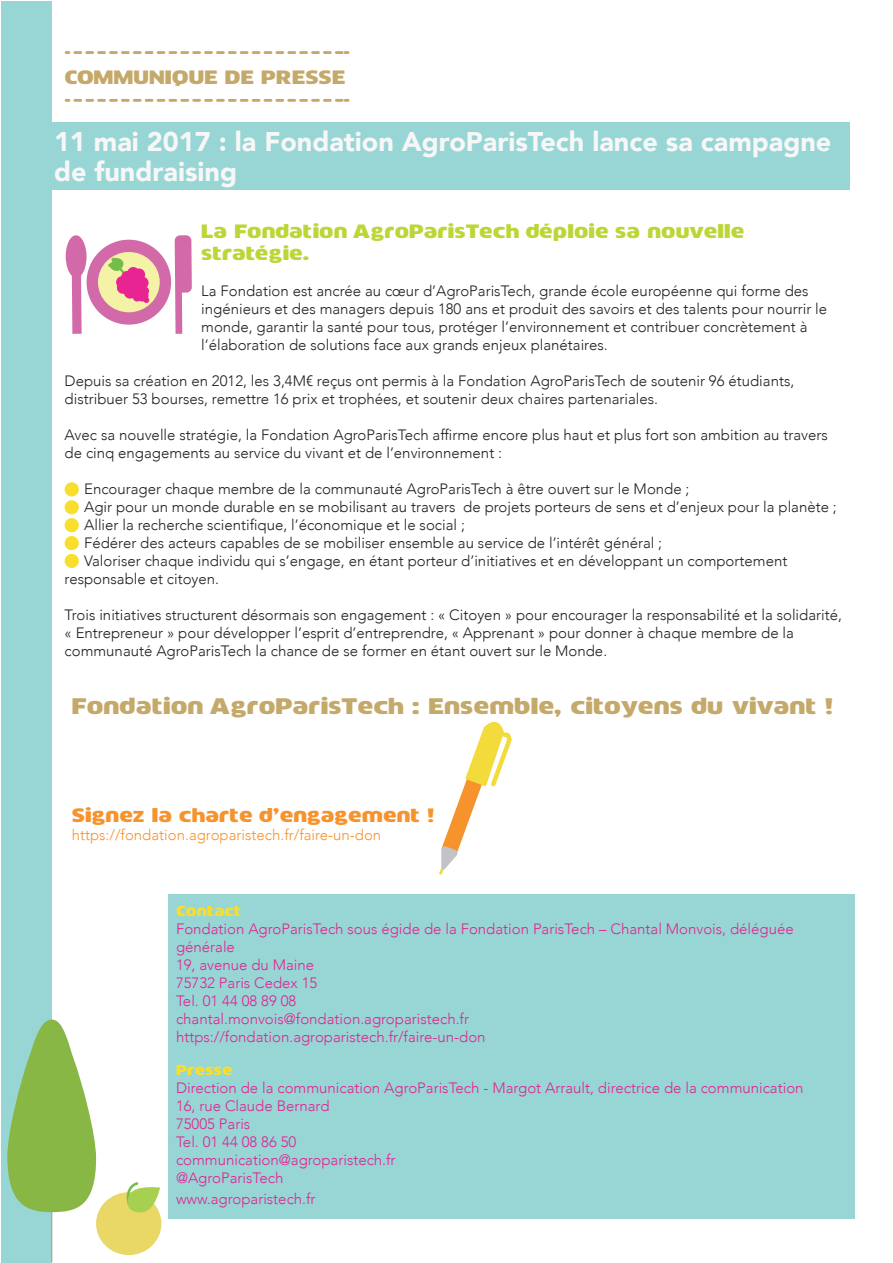
<style>
.page{position:relative;width:893px;height:1263px;background:#fff}
.page>*{position:absolute;margin:0;border:0;box-sizing:border-box;transform-origin:0 0}
.t1{font:900 27px/30px "Avenir";color:#f7f7f8}
.t2{font:21px "Mob";color:#c4a96a}
.t3{font:18px/21.6px "Mob";color:#bdd637}
.t4{font:18px "Mob";color:#f7932c}
.t5{font:18px "Mob";color:#c4a96a}
.t6{font:300 15px/18px "Avenir";color:#231f20}
.t7{font:300 15px/18px "Avenir";color:#e12392}
.t8{font:300 15px "Avenir";color:#f7932c}
.t9{font:13.5px "Mob";color:#f9de2b}
</style>
<div class="page">
<div style="left:169px;top:894px;width:686px;height:324px;background:#98d6d6"></div>
<svg style="left:75px;top:51px;width:273px;height:3px"></svg>
<svg style="left:75px;top:99px;width:273px;height:3px"></svg>
<div style="left:1px;top:1px;width:51px;height:1261px;background:#98d6d6"></div>
<div style="left:37px;top:122px;width:813px;height:68px;background:#98d6d6"></div>
<div style="left:88px;top:241px;width:82px;height:82px;background:#d26aa9;border-radius:50%"></div>
<div style="left:86px;top:239px;width:85px;height:86px;border:3px solid #d26aa9;border-radius:50%"></div>
<div style="left:98px;top:252px;width:62px;height:60px;background:#f3f2a6;border-radius:50%"></div>
<svg style="left:108px;top:255px;width:42px;height:48px"></svg>
<svg style="left:175px;top:235px;width:17px;height:99px"></svg>
<svg style="left:66px;top:235px;width:21px;height:99px"></svg>
<svg style="left:439px;top:721px;width:73px;height:154px"></svg>
<hr style="left:51px;top:1189px;width:1px;height:73px;background:#b1ac97">
<svg style="left:7px;top:1019px;width:89px;height:193px"></svg>
<div style="left:65px;top:482px;width:14px;height:14px;background:#f9de2b;border-radius:50%"></div>
<div style="left:65px;top:500px;width:14px;height:14px;background:#f9de2b;border-radius:50%"></div>
<div style="left:65px;top:518px;width:14px;height:14px;background:#f9de2b;border-radius:50%"></div>
<div style="left:65px;top:536px;width:14px;height:14px;background:#f9de2b;border-radius:50%"></div>
<div style="left:65px;top:554px;width:14px;height:14px;background:#f9de2b;border-radius:50%"></div>
<div style="left:96px;top:1192px;width:65px;height:63px;background:#e9d865;border-radius:50%"></div>
<svg style="left:124px;top:1182px;width:36px;height:31px"></svg>
<p class="t5" style="left:65px;top:67px;width:282px">COMMUNIQUE DE PRESSE</p>
<h1 class="t1" style="left:54px;top:126px;width:779px">11 mai 2017 : la Fondation AgroParisTech lance sa campagne de fundraising</h1>
<p class="t3" style="left:201px;top:221px;width:545px">La Fondation AgroParisTech déploie sa nouvelle stratégie.</p>
<p class="t6" style="left:201px;top:282px;width:627px">La Fondation est ancrée au cœur d’AgroParisTech, grande école européenne qui forme des ingénieurs et des managers depuis 180 ans et produit des savoirs et des talents pour nourrir le monde, garantir la santé pour tous, protéger l’environnement et contribuer concrètement à l’élaboration de solutions face aux grands enjeux planétaires.</p>
<p class="t6" style="left:65px;top:372px;width:731px">Depuis sa création en 2012, les 3,4M€ reçus ont permis à la Fondation AgroParisTech de soutenir 96 étudiants, distribuer 53 bourses, remettre 16 prix et trophées, et soutenir deux chaires partenariales.</p>
<p class="t6" style="left:65px;top:426px;width:765px">Avec sa nouvelle stratégie, la Fondation AgroParisTech affirme encore plus haut et plus fort son ambition au travers de cinq engagements au service du vivant et de l’environnement :</p>
<p class="t6" style="left:84px;top:480px;width:607px">Encourager chaque membre de la communauté AgroParisTech à être ouvert sur le Monde ;</p>
<p class="t6" style="left:84px;top:498px;width:754px">Agir pour un monde durable en se mobilisant au travers de projets porteurs de sens et d’enjeux pour la planète ;</p>
<p class="t6" style="left:84px;top:516px;width:382px">Allier la recherche scientifique, l’économique et le social ;</p>
<p class="t6" style="left:84px;top:534px;width:580px">Fédérer des acteurs capables de se mobiliser ensemble au service de l’intérêt général ;</p>
<p class="t6" style="left:84px;top:552px;width:705px">Valoriser chaque individu qui s’engage, en étant porteur d’initiatives et en développant un comportement</p>
<p class="t6" style="left:65px;top:570px;width:156px">responsable et citoyen.</p>
<p class="t6" style="left:65px;top:606px;width:779px">Trois initiatives structurent désormais son engagement : « Citoyen » pour encourager la responsabilité et la solidarité, « Entrepreneur » pour développer l’esprit d’entreprendre, « Apprenant » pour donner à chaque membre de la communauté AgroParisTech la chance de se former en étant ouvert sur le Monde.</p>
<h2 class="t2" style="left:72px;top:694px;width:764px">Fondation AgroParisTech : Ensemble, citoyens du vivant !</h2>
<p class="t4" style="left:72px;top:805px;width:365px">Signez la charte d’engagement !</p>
<p class="t8" style="left:72px;top:826px;width:311px">https://fondation.agroparistech.fr/faire-un-don</p>
<p class="t9" style="left:176px;top:903px;width:67px">Contact</p>
<p class="t7" style="left:176px;top:920px;width:619px">Fondation AgroParisTech sous égide de la Fondation ParisTech – Chantal Monvois, déléguée générale<br>19, avenue du Maine<br>75732 Paris Cedex 15<br>Tel. 01 44 08 89 08<br>chantal.monvois@fondation.agroparistech.fr<br>https://fondation.agroparistech.fr/faire-un-don</p>
<p class="t9" style="left:176px;top:1062px;width:58px">Presse</p>
<p class="t7" style="left:176px;top:1078px;width:629px">Direction de la communication AgroParisTech - Margot Arrault, directrice de la communication 16, rue Claude Bernard<br>75005 Paris<br>Tel. 01 44 08 86 50<br>communication@agroparistech.fr<br>@AgroParisTech</p>
<p class="t7" style="left:176px;top:1190px;width:141px">www.agroparistech.fr</p>
</div>
